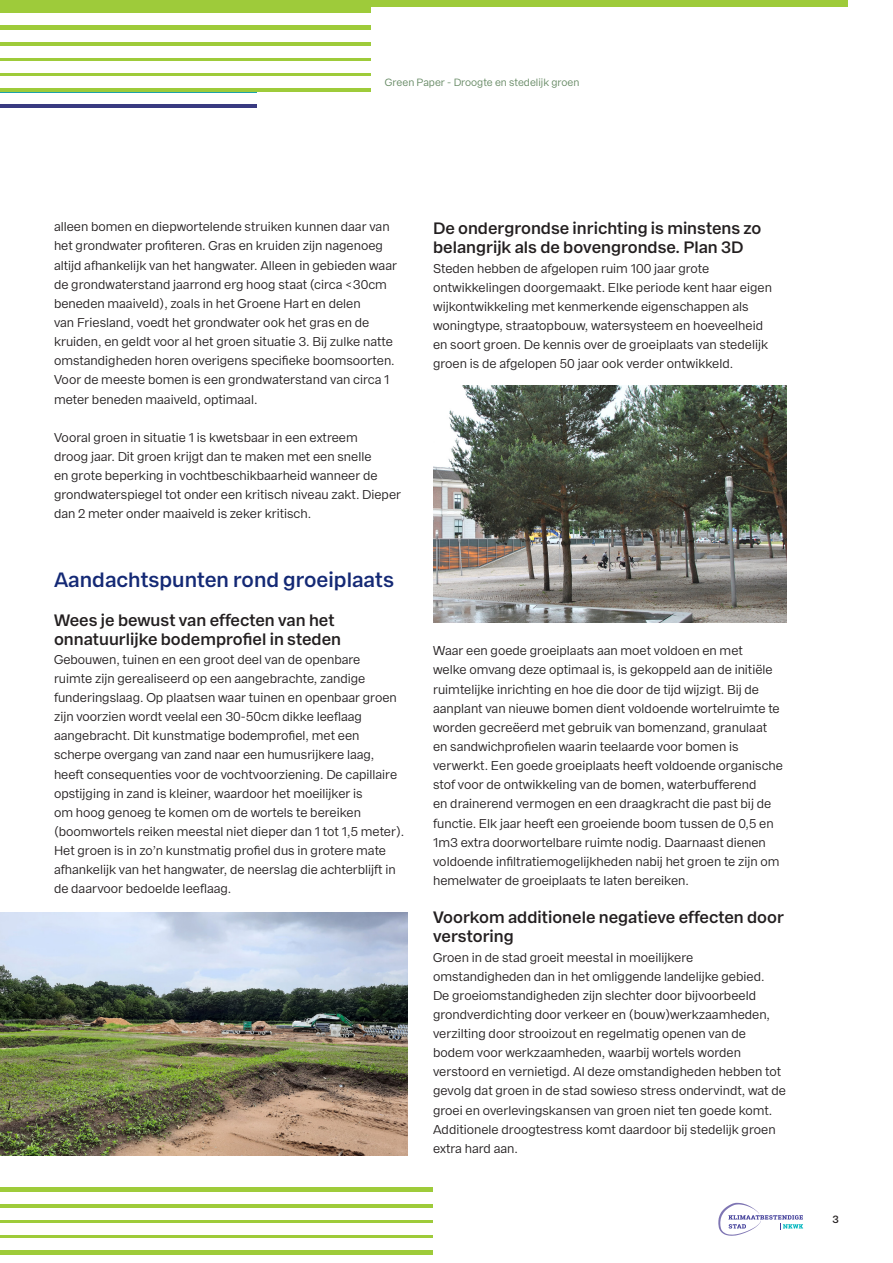
<style>
.page{position:relative;width:893px;height:1263px;background:#fff}
.page>*{position:absolute;margin:0;border:0;box-sizing:border-box;transform-origin:0 0}
._00_heading_1{font:600 20.7px "Franca";color:#142975}
._00_heading_2{font:600 16.5px/19.2px "Franca";color:#231f20}
._00_body{font:12.75px/19.2px "Franca";color:#231f20}
._00_body-2{font:10.5px "Franca";color:#638761}
.t1{font:600 10.5px "Franca";color:#231f20}
</style>
<div class="page">
<div style="left:0;top:0;width:847px;height:92px;background:#9ecb3a"></div>
<div style="left:0;top:105px;width:256px;height:6px;background:#393a81"></div>
<div style="left:0;top:92px;width:256px;height:6px;background:#1ca2aa"></div>
<div style="left:0;top:14px;width:375px;height:11px;background:#fff"></div>
<div style="left:0;top:30px;width:375px;height:12px;background:#fff"></div>
<div style="left:0;top:46px;width:375px;height:12px;background:#fff"></div>
<div style="left:0;top:61px;width:375px;height:11px;background:#fff"></div>
<div style="left:0;top:77px;width:375px;height:11px;background:#fff"></div>
<div style="left:0;top:93px;width:375px;height:11px;background:#fff"></div>
<div style="left:0;top:108px;width:375px;height:11px;background:#fff"></div>
<div style="left:372px;top:7px;width:492px;height:379px;background:#fff"></div>
<img style="left:1px;top:913px;width:406px;height:242px">
<img style="left:433px;top:386px;width:354px;height:236px">
<div style="left:1px;top:1176px;width:432px;height:87px;background:#9ecb3a"></div>
<hr style="left:0;top:1219px;width:1px;height:44px;background:#9ecb3a">
<div style="left:0;top:1176px;width:433px;height:11px;background:#fff"></div>
<div style="left:0;top:1192px;width:433px;height:11px;background:#fff"></div>
<div style="left:0;top:1208px;width:433px;height:11px;background:#fff"></div>
<div style="left:0;top:1223px;width:433px;height:11px;background:#fff"></div>
<div style="left:0;top:1238px;width:433px;height:12px;background:#fff"></div>
<div style="left:0;top:1255px;width:433px;height:8px;background:#fff"></div>
<svg style="left:718px;top:1203px;width:85px;height:33px"></svg>
<p class="_00_body-2" style="left:385px;top:76px;width:196px">Green Paper - Droogte en stedelijk groen</p>
<p class="_00_body" style="left:54px;top:217px;width:345px">alleen bomen en diepwortelende struiken kunnen daar van het grondwater profiteren. Gras en kruiden zijn nagenoeg altijd afhankelijk van het hangwater. Alleen in gebieden waar de grondwaterstand jaarrond erg hoog staat (circa &lt;30cm beneden maaiveld), zoals in het Groene Hart en delen<br>van Friesland, voedt het grondwater ook het gras en de kruiden, en geldt voor al het groen situatie 3. Bij zulke natte omstandigheden horen overigens specifieke boomsoorten.<br>Voor de meeste bomen is een grondwaterstand van circa 1 meter beneden maaiveld, optimaal.</p>
<p class="_00_body" style="left:54px;top:428px;width:349px">Vooral groen in situatie 1 is kwetsbaar in een extreem<br>droog jaar. Dit groen krijgt dan te maken met een snelle<br>en grote beperking in vochtbeschikbaarheid wanneer de grondwaterspiegel tot onder een kritisch niveau zakt. Dieper dan 2 meter onder maaiveld is zeker kritisch.</p>
<p class="_00_heading_1" style="left:54px;top:567px;width:342px">Aandachtspunten rond groeiplaats</p>
<p class="_00_heading_2" style="left:54px;top:610px;width:289px">Wees je bewust van effecten van het onnatuurlijke bodemprofiel in steden</p>
<p class="_00_body" style="left:54px;top:650px;width:352px">Gebouwen, tuinen en een groot deel van de openbare<br>ruimte zijn gerealiseerd op een aangebrachte, zandige funderingslaag. Op plaatsen waar tuinen en openbaar groen zijn voorzien wordt veelal een 30-50cm dikke leeflaag aangebracht. Dit kunstmatige bodemprofiel, met een scherpe overgang van zand naar een humusrijkere laag, heeft consequenties voor de vochtvoorziening. De capillaire opstijging in zand is kleiner, waardoor het moeilijker is<br>om hoog genoeg te komen om de wortels te bereiken (boomwortels reiken meestal niet dieper dan 1 tot 1,5 meter).<br>Het groen is in zo’n kunstmatig profiel dus in grotere mate afhankelijk van het hangwater, de neerslag die achterblijft in de daarvoor bedoelde leeflaag.</p>
<p class="_00_heading_2" style="left:433px;top:219px;width:330px">De ondergrondse inrichting is minstens zo belangrijk als de bovengrondse. Plan 3D</p>
<p class="_00_body" style="left:433px;top:259px;width:340px">Steden hebben de afgelopen ruim 100 jaar grote ontwikkelingen doorgemaakt. Elke periode kent haar eigen wijkontwikkeling met kenmerkende eigenschappen als woningtype, straatopbouw, watersysteem en hoeveelheid en soort groen. De kennis over de groeiplaats van stedelijk groen is de afgelopen 50 jaar ook verder ontwikkeld.</p>
<p class="_00_body" style="left:433px;top:641px;width:351px">Waar een goede groeiplaats aan moet voldoen en met<br>welke omvang deze optimaal is, is gekoppeld aan de initiële ruimtelijke inrichting en hoe die door de tijd wijzigt. Bij de aanplant van nieuwe bomen dient voldoende wortelruimte te worden gecreëerd met gebruik van bomenzand, granulaat en sandwichprofielen waarin teelaarde voor bomen is verwerkt. Een goede groeiplaats heeft voldoende organische stof voor de ontwikkeling van de bomen, waterbufferend<br>en drainerend vermogen en een draagkracht die past bij de functie. Elk jaar heeft een groeiende boom tussen de 0,5 en 1m3 extra doorwortelbare ruimte nodig. Daarnaast dienen voldoende infiltratiemogelijkheden nabij het groen te zijn om hemelwater de groeiplaats te laten bereiken.</p>
<p class="_00_heading_2" style="left:433px;top:908px;width:352px">Voorkom additionele negatieve effecten door verstoring</p>
<p class="_00_body" style="left:433px;top:947px;width:354px">Groen in de stad groeit meestal in moeilijkere omstandigheden dan in het omliggende landelijke gebied.<br>De groeiomstandigheden zijn slechter door bijvoorbeeld grondverdichting door verkeer en (bouw)werkzaamheden, verzilting door strooizout en regelmatig openen van de bodem voor werkzaamheden, waarbij wortels worden verstoord en vernietigd. Al deze omstandigheden hebben tot gevolg dat groen in de stad sowieso stress ondervindt, wat de groei en overlevingskansen van groen niet ten goede komt.<br>Additionele droogtestress komt daardoor bij stedelijk groen extra hard aan.</p>
<p class="t1" style="left:833px;top:1213px;width:8px">3</p>
</div>
